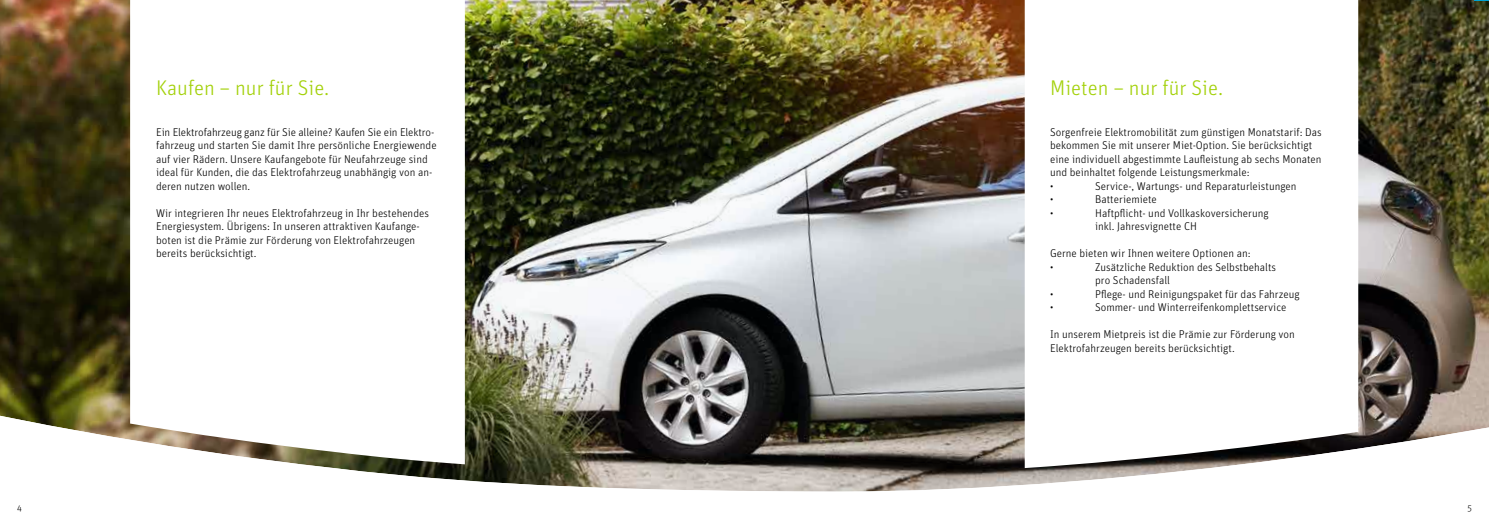
<style>
.page{position:relative;width:1489px;height:525px;background:#fff}
.page>*{position:absolute;margin:0;border:0;box-sizing:border-box;transform-origin:0 0}
.t1{font:300 21.25px "Unit OT";color:#a3d109}
.t2{font:300 11.25px/13.5px "Unit OT";color:#000}
.t3{font:300 8.88px "Unit OT";color:#000}
.t4{font:300 8.75px "Unit OT";color:#000}
</style>
<div class="page">
<img style="left:0;top:0;width:1488px;height:135px">
<img style="left:0;top:135px;width:1488px;height:357px">
<svg style="left:1024px;top:0;width:334px;height:468px"></svg>
<svg style="left:130px;top:0;width:335px;height:464px"></svg>
<h1 class="t1" style="left:156px;top:75px;width:175px">Kaufen – nur für Sie.</h1>
<p class="t2" style="left:156px;top:125px;width:282px">Ein Elektrofahrzeug ganz für Sie alleine? Kaufen Sie ein Elektro&shy;fahrzeug und starten Sie damit Ihre persönliche Energiewende auf vier Rädern. Unsere Kaufangebote für Neufahrzeuge sind ideal für Kunden, die das Elektrofahrzeug unabhängig von an&shy;deren nutzen wollen.</p>
<p class="t2" style="left:156px;top:206px;width:274px">Wir integrieren Ihr neues Elektrofahrzeug in Ihr bestehendes Energiesystem. Übrigens: In unseren attraktiven Kaufange&shy;boten ist die Prämie zur Förderung von Elektrofahrzeugen bereits berücksichtigt.</p>
<h1 class="t1" style="left:1050px;top:75px;width:174px">Mieten – nur für Sie.</h1>
<p class="t2" style="left:1050px;top:125px;width:273px">Sorgenfreie Elektromobilität zum günstigen Monatstarif: Das bekommen Sie mit unserer Miet-Option. Sie berücksichtigt eine individuell abgestimmte Laufleistung ab sechs Monaten und beinhaltet folgende Leistungsmerkmale:<br>•</p>
<p class="t2" style="left:1095px;top:179px;width:203px">Service-, Wartungs- und Reparaturleistungen</p>
<p class="t2" style="left:1050px;top:192px;width:5px">•</p>
<p class="t2" style="left:1095px;top:192px;width:63px">Batteriemiete</p>
<p class="t2" style="left:1050px;top:206px;width:5px">•</p>
<p class="t2" style="left:1095px;top:206px;width:175px">Haftpflicht- und Vollkaskoversicherung inkl. Jahresvignette CH</p>
<p class="t2" style="left:1050px;top:246px;width:202px">Gerne bieten wir Ihnen weitere Optionen an: •</p>
<p class="t2" style="left:1095px;top:260px;width:182px">Zusätzliche Reduktion des Selbstbehalts pro Schadensfall</p>
<p class="t2" style="left:1050px;top:287px;width:5px">•</p>
<p class="t2" style="left:1095px;top:287px;width:206px">Pflege- und Reinigungspaket für das Fahrzeug</p>
<p class="t2" style="left:1050px;top:300px;width:5px">•</p>
<p class="t2" style="left:1095px;top:300px;width:193px">Sommer- und Winterreifenkomplettservice</p>
<p class="t2" style="left:1050px;top:327px;width:246px">In unserem Mietpreis ist die Prämie zur Förderung von<br>Elektrofahrzeugen bereits berücksichtigt.</p>
<p class="t4" style="left:17px;top:502px;width:6px">4</p>
<p class="t3" style="left:1467px;top:502px;width:6px">5</p>
</div>
